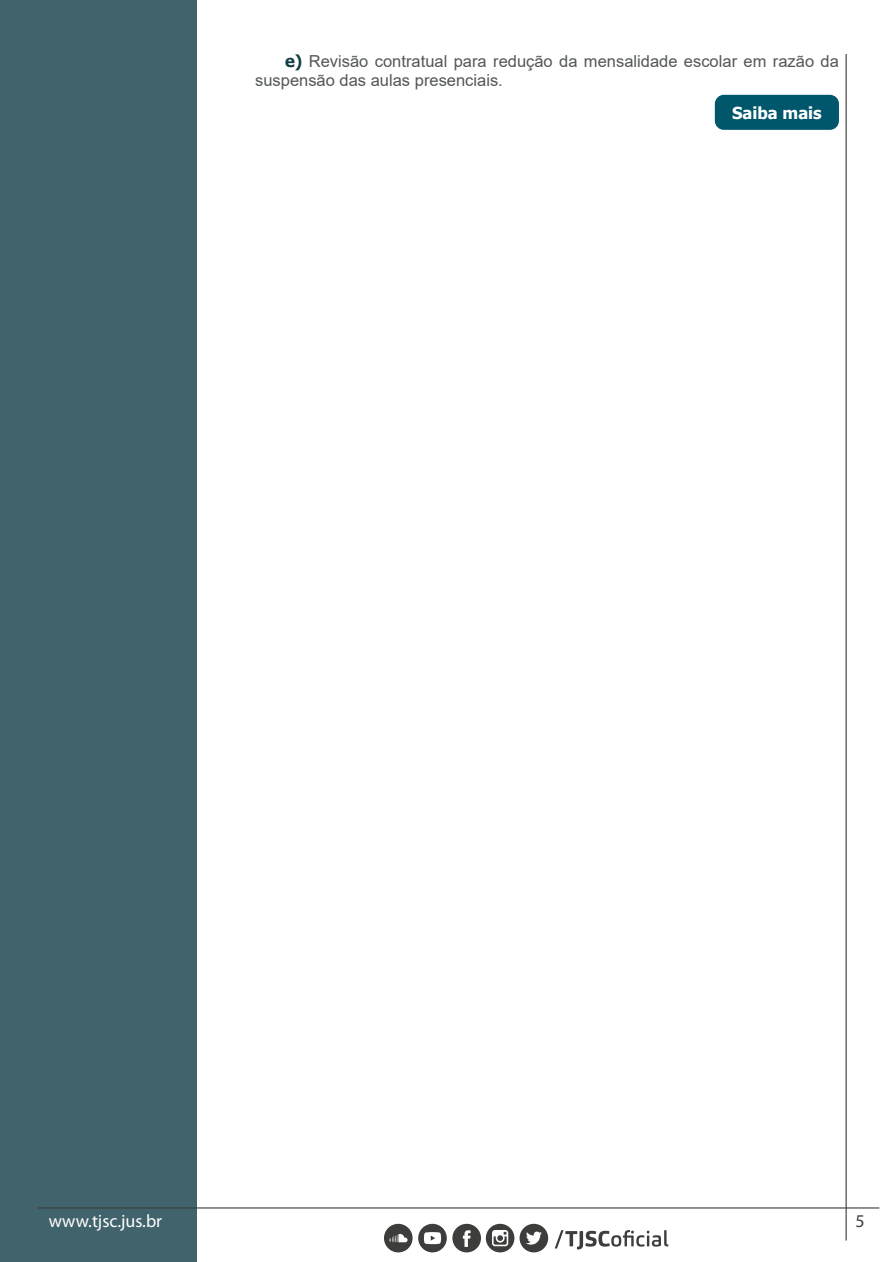
<style>
.page{position:relative;width:893px;height:1262px;background:#fff}
.page>*{position:absolute;margin:0;border:0;box-sizing:border-box;transform-origin:0 0}
.t1{font:18px "Myriad Pro";color:#fff}
.t2{font:18px "Myriad Pro";color:#3d3d3b}
.t3{font:16.5px/19.8px "Arial";color:#545757}
.t4{font:700 16.5px "Tahoma";color:#fff}
.s1{font-family:"Tahoma";font-weight:700;color:#123d47}
</style>
<div class="page">
<svg style="left:555px;top:1230px;width:113px;height:19px"></svg>
<svg style="left:418px;top:1223px;width:130px;height:29px"></svg>
<svg style="left:384px;top:1223px;width:28px;height:29px"></svg>
<div style="left:0;top:0;width:196px;height:1262px;background:#41636b"></div>
<hr style="left:38px;top:1207px;width:841px;height:1px;background:#3d3d3b">
<hr style="left:845px;top:54px;width:1px;height:1186px;background:#3d3d3b">
<div style="left:714px;top:95px;width:125px;height:35px;background:#00576b;border-radius:9px"></div>
<p class="t3" style="left:255px;top:51px;width:585px;text-indent:30px"><span class="s1">e)</span> Revisão contratual para redução da mensalidade escolar em razão da suspensão das aulas presenciais.</p>
<p class="t4" style="left:732px;top:101px;width:91px">Saiba mais</p>
<p class="t1" style="left:37px;top:1210px;width:126px">wwww.tjsc.jus.br</p>
<p class="t1" style="left:51px;top:1212px;width:101px">ww.tjsc.jus.br</p>
<p class="t2" style="left:855px;top:1210px;width:11px">5</p>
</div>
